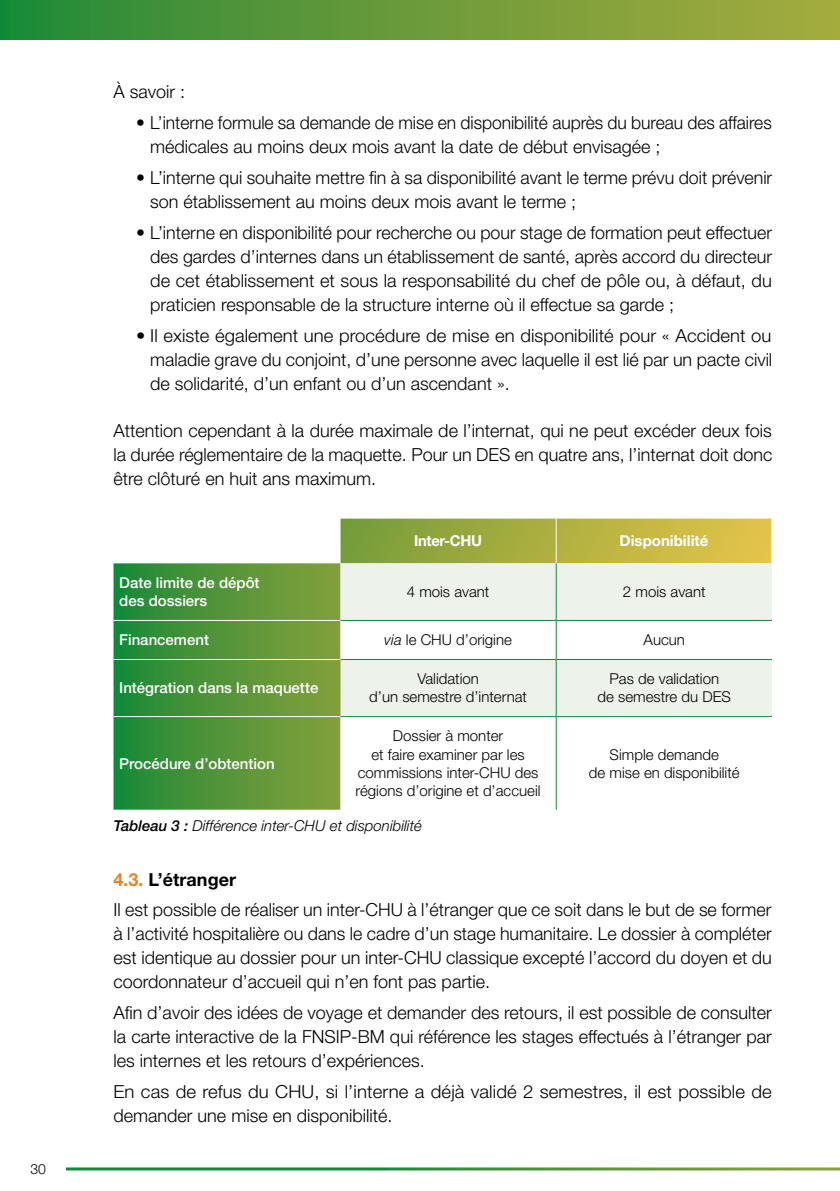
<style>
.page{position:relative;width:840px;height:1191px;background:#fff}
.page>*{position:absolute;margin:0;border:0;box-sizing:border-box;transform-origin:0 0}
.t1{font:300 18px/24px "Helvetica Neue LT Std";color:#000;text-align:justify}
.t2{font:300 15px/18px "Helvetica Neue LT Std";color:#000;text-align:center}
.t3{font:500 15px/18px "Helvetica Neue LT Std";color:#fff}
.t4{font:italic 300 15px "Helvetica Neue LT Std";color:#000}
.t5{font:700 15px "Helvetica Neue LT Std";color:#fff}
.t6{font:700 15px "Helvetica Neue LT Std";letter-spacing:-.02em;color:#fff}
.t7{font:300 14px "Helvetica Neue LT Std";color:#000}
.s1{font-style:italic}
.s2{font-weight:500}
.s3{font-weight:700;color:#e78421}
.s4{font-weight:700}
</style>
<div class="page">
<div style="left:0;top:0;width:839px;height:40px;background:linear-gradient(to right,#248a38,#abab3e)"></div>
<svg style="left:340px;top:518px;width:431px;height:45px;background:#afb143"></svg>
<svg style="left:113px;top:563px;width:227px;height:246px;background:#52953a"></svg>
<div style="left:340px;top:563px;width:431px;height:57px;background:#edf2ea"></div>
<svg style="left:113px;top:621px;width:227px;height:95px;background:#51953a"></svg>
<svg style="left:340px;top:621px;width:431px;height:188px"></svg>
<hr style="left:555px;top:518px;width:1px;height:45px;background:#fff">
<hr style="left:555px;top:563px;width:1px;height:57px;background:#0e8a38">
<hr style="left:555px;top:621px;width:1px;height:38px;background:#0e8a38">
<hr style="left:555px;top:660px;width:1px;height:56px;background:#0e8a38">
<hr style="left:555px;top:717px;width:1px;height:92px;background:#0e8a38">
<hr style="left:113px;top:620px;width:227px;height:1px;background:#fff">
<hr style="left:113px;top:659px;width:227px;height:1px;background:#fff">
<hr style="left:113px;top:716px;width:227px;height:1px;background:#fff">
<hr style="left:340px;top:659px;width:216px;height:1px;background:#0e8a38">
<hr style="left:340px;top:716px;width:216px;height:1px;background:#0e8a38">
<hr style="left:556px;top:659px;width:215px;height:1px;background:#0e8a38">
<hr style="left:556px;top:716px;width:215px;height:1px;background:#0e8a38">
<hr style="left:340px;top:620px;width:216px;height:1px;background:#0e8a38">
<hr style="left:556px;top:620px;width:215px;height:1px;background:#0e8a38">
<p class="t7" style="left:30px;top:1160px;width:17px">30</p>
<p class="t1" style="left:113px;top:79px;width:73px">À savoir :</p>
<p class="t1" style="left:150px;top:110px;width:622px;text-indent:-14px">• L’interne formule sa demande de mise en disponibilité auprès du bureau des affaires médicales au moins deux mois avant la date de début envisagée ;</p>
<p class="t1" style="left:150px;top:165px;width:623px;text-indent:-14px">• L’interne qui souhaite mettre fin à sa disponibilité avant le terme prévu doit prévenir son établissement au moins deux mois avant le terme ;</p>
<p class="t1" style="left:150px;top:220px;width:623px;text-indent:-14px">• L’interne en disponibilité pour recherche ou pour stage de formation peut effectuer des gardes d’internes dans un établissement de santé, après accord du directeur de cet établissement et sous la responsabilité du chef de pôle ou, à défaut, du praticien responsable de la structure interne où il effectue sa garde ;</p>
<p class="t1" style="left:150px;top:323px;width:623px;text-indent:-14px">• Il existe également une procédure de mise en disponibilité pour « Accident ou maladie grave du conjoint, d’une personne avec laquelle il est lié par un pacte civil de solidarité, d’un enfant ou d’un ascendant ».</p>
<p class="t1" style="left:113px;top:418px;width:660px">Attention cependant à la durée maximale de l’internat, qui ne peut excéder deux fois la durée réglementaire de la maquette. Pour un DES en quatre ans, l’internat doit donc être clôturé en huit ans maximum.</p>
<p class="t6" style="left:414px;top:532px;width:69px">Inter-CHU</p>
<p class="t5" style="left:619px;top:532px;width:90px">Disponibilité</p>
<p class="t3" style="left:119px;top:574px;width:142px">Date limite de dépôt des dossiers</p>
<p class="t2" style="left:406px;top:582px;width:84px">4 mois avant</p>
<p class="t2" style="left:622px;top:582px;width:84px">2 mois avant</p>
<p class="t3" style="left:119px;top:631px;width:91px">Financement</p>
<p class="t2" style="left:384px;top:630px;width:129px"><span class="s1">via</span> le CHU d’origine</p>
<p class="t2" style="left:643px;top:630px;width:43px">Aucun</p>
<p class="t3" style="left:119px;top:679px;width:200px">Intégration dans la maquette</p>
<p class="t2" style="left:369px;top:670px;width:159px">Validation<br>d’un semestre d’internat</p>
<p class="t2" style="left:597px;top:670px;width:135px">Pas de validation<br>de semestre du DES</p>
<p class="t3" style="left:119px;top:754px;width:157px">Procédure d’obtention</p>
<p class="t2" style="left:355px;top:727px;width:186px">Dossier à monter<br>et faire examiner par les commissions inter-CHU des régions d’origine et d’accueil</p>
<p class="t2" style="left:588px;top:745px;width:152px">Simple demande<br>de mise en disponibilité</p>
<p class="t4" style="left:113px;top:816px;width:310px"><span class="s2">Tableau 3 :</span> Différence inter-CHU et disponibilité</p>
<p class="t1" style="left:113px;top:864px;width:659px;line-height:29.6px"><span class="s3">4.3.</span> <span class="s4">L’étranger<br></span>Il est possible de réaliser un inter-CHU à l’étranger que ce soit dans le but de se former</p>
<p class="t1" style="left:113px;top:921px;width:659px">à l’activité hospitalière ou dans le cadre d’un stage humanitaire. Le dossier à compléter est identique au dossier pour un inter-CHU classique excepté l’accord du doyen et du coordonnateur d’accueil qui n’en font pas partie.</p>
<p class="t1" style="left:113px;top:1000px;width:659px">Afin d’avoir des idées de voyage et demander des retours, il est possible de consulter la carte interactive de la FNSIP-BM qui référence les stages effectués à l’étranger par les internes et les retours d’expériences.</p>
<p class="t1" style="left:113px;top:1079px;width:659px">En cas de refus du CHU, si l’interne a déjà validé 2 semestres, il est possible de demander une mise en disponibilité.</p>
</div>
